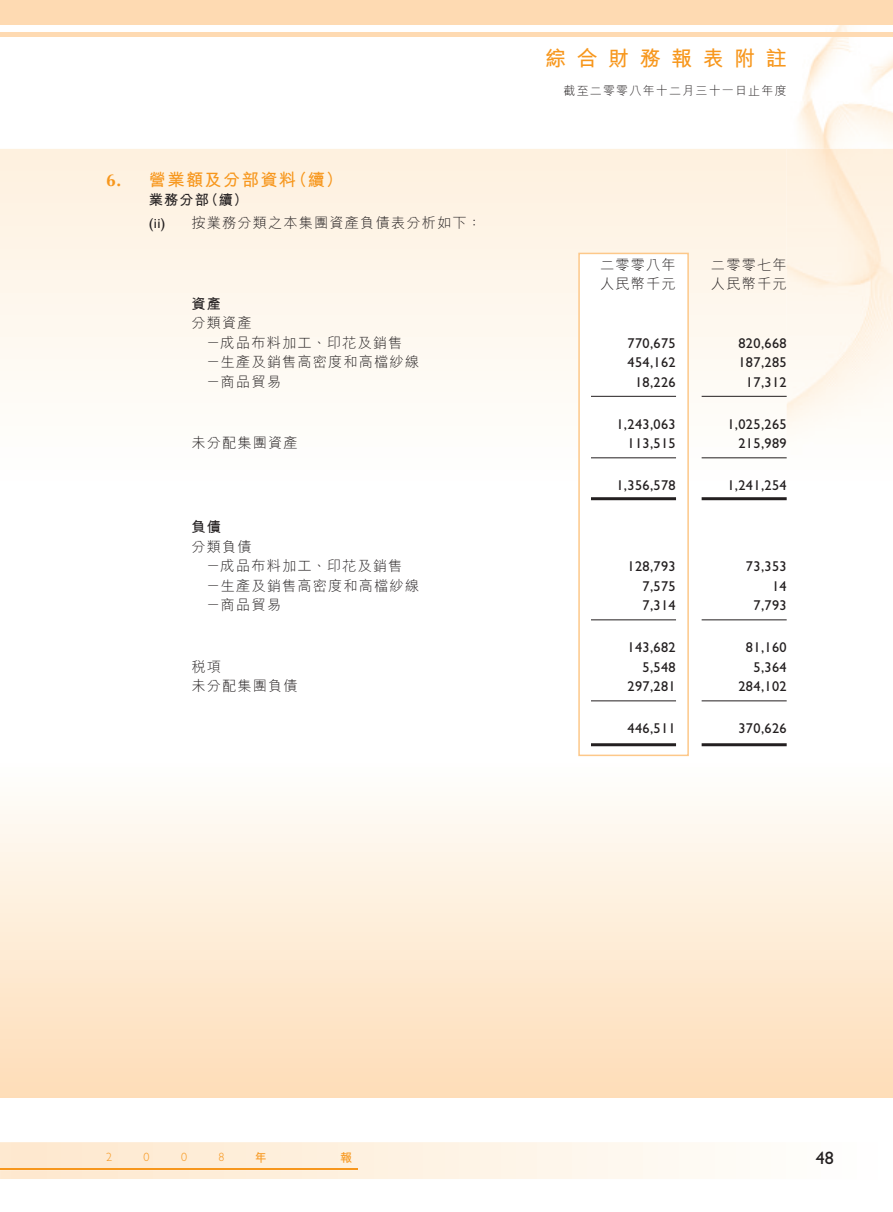
<style>
.page{position:relative;width:893px;height:1212px;background:#fff}
.page>*{position:absolute;margin:0;border:0;box-sizing:border-box;transform-origin:0 0}
.t1{font:21px "M Hei HK Bold B5 pc H";letter-spacing:.5em;color:#f7971d}
.t2{font:18px "Gill Sans Std";color:#231f20}
.t3{font:17.25px "M Hei HK Bold B5 pc H";letter-spacing:.08em;color:#f7971d}
.t4{font:14.25px "Gill Sans Std";letter-spacing:.03em;color:#231f20}
.t5{font:14.25px/19.5px "M Hei HK Light B5 pc H";letter-spacing:.08em;color:#231f20}
.t6{font:14.25px "M Hei HK Bold B5 pc H";letter-spacing:.08em;color:#231f20}
.t7{font:12px "M Hei HK Light B5 pc H";letter-spacing:.1em;color:#231f20}
.t8{font:300 12px "Gill Sans Std";color:#f7971d}
.t9{font:12px "M Hei HK Bold B5 pc H";color:#f7971d}
.s1{font-family:"Optima LT Std";font-weight:700}
</style>
<div class="page">
<svg style="left:0;top:1142px;width:715px;height:37px"></svg>
<img style="left:787px;top:24px;width:106px;height:125px">
<div style="left:0;top:0;width:893px;height:24px;background:#fedab2"></div>
<hr style="left:0;top:33px;width:893px;height:4px;background:#fedab2">
<hr style="left:0;top:1168px;width:357px;height:2px;background:#f7971d">
<div style="left:0;top:680px;width:893px;height:417px;background:linear-gradient(to bottom,#fff,#fedeb9)"></div>
<svg style="left:0;top:149px;width:893px;height:352px"></svg>
<div style="left:579px;top:253px;width:109px;height:502px;background:#fff"></div>
<div style="left:578px;top:253px;width:111px;height:503px;border:2px solid #fdc889"></div>
<hr style="left:591px;top:396px;width:85px;height:1px;background:#231f20">
<hr style="left:702px;top:396px;width:85px;height:1px;background:#231f20">
<hr style="left:591px;top:457px;width:85px;height:1px;background:#231f20">
<hr style="left:702px;top:457px;width:85px;height:1px;background:#231f20">
<hr style="left:591px;top:497px;width:85px;height:3px;background:#231f20">
<hr style="left:702px;top:497px;width:85px;height:3px;background:#231f20">
<hr style="left:591px;top:619px;width:85px;height:1px;background:#231f20">
<hr style="left:702px;top:619px;width:85px;height:1px;background:#231f20">
<hr style="left:591px;top:700px;width:85px;height:1px;background:#231f20">
<hr style="left:702px;top:700px;width:85px;height:1px;background:#231f20">
<hr style="left:591px;top:743px;width:85px;height:3px;background:#231f20">
<hr style="left:702px;top:743px;width:85px;height:3px;background:#231f20">
<p class="t3" style="left:106px;top:173px;width:238px"><span class="s1">6.</span> 營業額及分部資料（續）</p>
<p class="t6" style="left:149px;top:195px;width:100px">業務分部（續）</p>
<p class="t4" style="left:149px;top:218px;width:18px">(ii)</p>
<p class="t5" style="left:191px;top:215px;width:291px">按業務分類之本集團資產負債表分析如下：</p>
<p class="t6" style="left:191px;top:298px;width:31px">資產</p>
<p class="t5" style="left:206px;top:315px;width:198px;text-indent:-15px">分類資產<br>－成品布料加工、印花及銷售</p>
<h1 class="t1" style="left:545px;top:50px;width:243px">綜合財務報表附註</h1>
<p class="t7" style="left:563px;top:86px;width:225px">截至二零零八年十二月三十一日止年度</p>
<p class="t5" style="left:600px;top:257px;width:77px">二零零八年</p>
<p class="t5" style="left:711px;top:257px;width:77px">二零零七年</p>
<p class="t5" style="left:600px;top:276px;width:77px">人民幣千元</p>
<p class="t5" style="left:711px;top:276px;width:77px">人民幣千元</p>
<p class="t4" style="left:627px;top:338px;width:50px">770,675</p>
<p class="t4" style="left:738px;top:338px;width:50px">820,668</p>
<p class="t5" style="left:206px;top:354px;width:215px">－生產及銷售高密度和高檔紗線</p>
<p class="t4" style="left:627px;top:357px;width:50px">454,162</p>
<p class="t4" style="left:738px;top:357px;width:50px">187,285</p>
<p class="t5" style="left:206px;top:374px;width:76px">－商品貿易</p>
<p class="t4" style="left:635px;top:377px;width:42px">18,226</p>
<p class="t4" style="left:746px;top:377px;width:42px">17,312</p>
<p class="t4" style="left:616px;top:419px;width:61px">1,243,063</p>
<p class="t4" style="left:727px;top:419px;width:61px">1,025,265</p>
<p class="t5" style="left:191px;top:435px;width:108px">未分配集團資產</p>
<p class="t4" style="left:627px;top:438px;width:50px">113,515</p>
<p class="t4" style="left:738px;top:438px;width:50px">215,989</p>
<p class="t4" style="left:616px;top:480px;width:61px">1,356,578</p>
<p class="t4" style="left:727px;top:480px;width:61px">1,241,254</p>
<p class="t6" style="left:191px;top:522px;width:31px">負債</p>
<p class="t5" style="left:206px;top:539px;width:198px;text-indent:-15px">分類負債<br>－成品布料加工、印花及銷售</p>
<p class="t4" style="left:627px;top:561px;width:50px">128,793</p>
<p class="t4" style="left:746px;top:561px;width:42px">73,353</p>
<p class="t5" style="left:206px;top:578px;width:215px">－生產及銷售高密度和高檔紗線</p>
<p class="t4" style="left:642px;top:581px;width:35px">7,575</p>
<p class="t4" style="left:772px;top:581px;width:16px">14</p>
<p class="t5" style="left:206px;top:597px;width:76px">－商品貿易</p>
<p class="t4" style="left:642px;top:600px;width:35px">7,314</p>
<p class="t4" style="left:753px;top:600px;width:35px">7,793</p>
<p class="t4" style="left:627px;top:642px;width:50px">143,682</p>
<p class="t4" style="left:746px;top:642px;width:42px">81,160</p>
<p class="t5" style="left:191px;top:659px;width:31px">稅項</p>
<p class="t4" style="left:642px;top:662px;width:35px">5,548</p>
<p class="t4" style="left:753px;top:662px;width:35px">5,364</p>
<p class="t5" style="left:191px;top:678px;width:108px">未分配集團負債</p>
<p class="t4" style="left:627px;top:681px;width:50px">297,281</p>
<p class="t4" style="left:738px;top:681px;width:50px">284,102</p>
<p class="t4" style="left:627px;top:723px;width:50px">446,511</p>
<p class="t4" style="left:738px;top:723px;width:50px">370,626</p>
<p class="t8" style="left:106px;top:1150px;width:7px">2</p>
<p class="t8" style="left:144px;top:1150px;width:7px">0</p>
<p class="t8" style="left:181px;top:1150px;width:7px">0</p>
<p class="t8" style="left:218px;top:1150px;width:7px">8</p>
<p class="t9" style="left:255px;top:1153px;width:13px">年</p>
<p class="t9" style="left:340px;top:1153px;width:13px">報</p>
<p class="t2" style="left:816px;top:1151px;width:19px">48</p>
</div>
